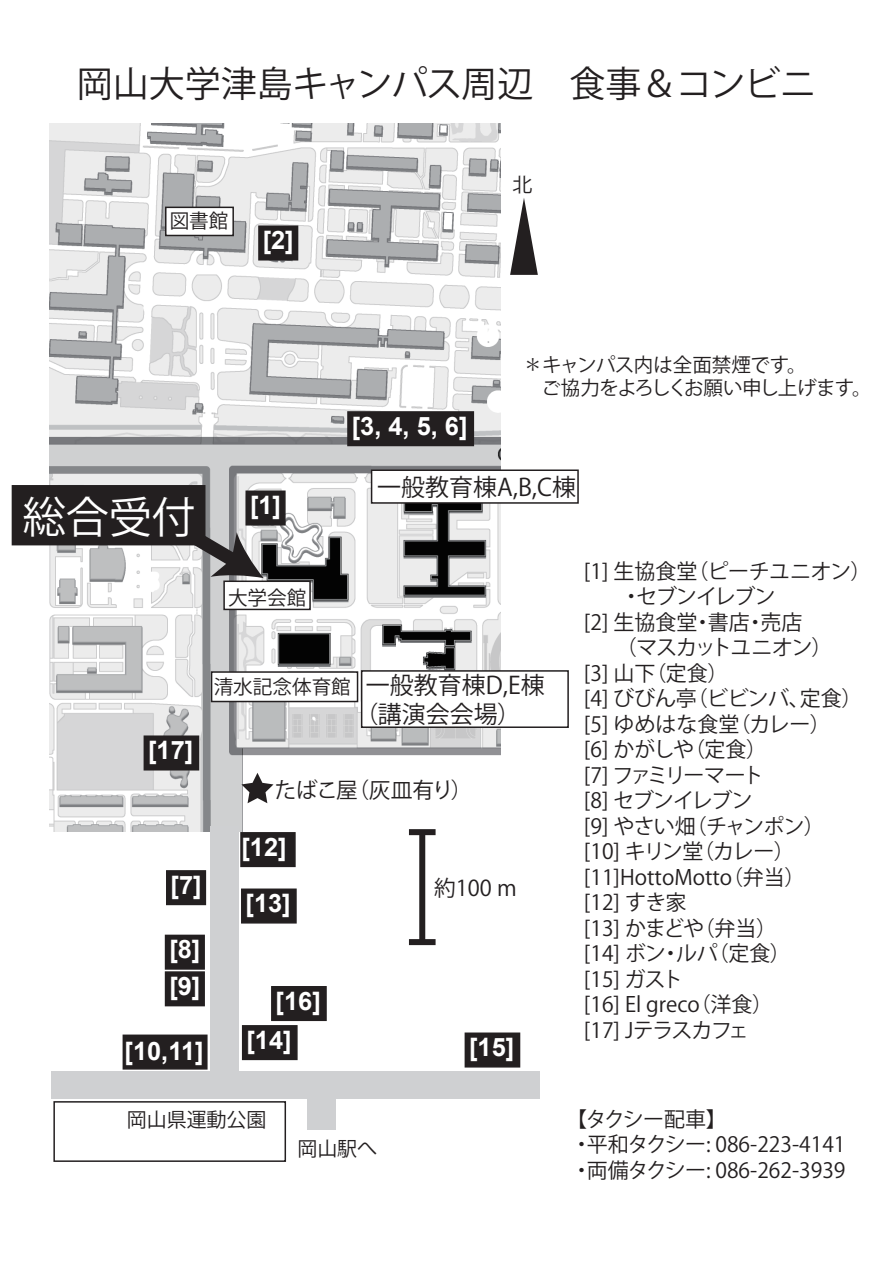
<style>
.page{position:relative;width:893px;height:1263px;background:#fff}
.page>*{position:absolute;margin:0;border:0;box-sizing:border-box;transform-origin:0 0}
.t1{font:43.05px "Koz Go Pro";color:#fff}
.t2{font:36px "Koz Go Pro";letter-spacing:-.01em;color:#231f20}
.t3{font:700 25.35px/36.6px "Arial";color:#fff}
.t4{font:24px/28.8px "Koz Go Pro";color:#231f20}
.t5{font:21.75px "Koz Go Pro";letter-spacing:-.035em;color:#231f20}
.t6{font:21.75px "Koz Go Pro";color:#231f20}
.t7{font:21px/25.5px "Koz Go Pro";letter-spacing:-.02em;color:#231f20}
.t8{font:21px/25.2px "Koz Go Pro";color:#231f20}
.t9{font:19.95px "Koz Go Pro";color:#231f20}
.t10{font:19.8px "Koz Go Pro";color:#231f20}
.t11{font:19.65px "Koz Go Pro";color:#231f20}
.t12{font:19.5px/23.4px "Koz Go Pro";letter-spacing:-.02em;color:#231f20}
.s1{font-size:19.65px}
</style>
<div class="page">
<img style="left:49px;top:124px;width:452px;height:707px">
<div style="left:211px;top:671px;width:147px;height:31px;background:#fff;border:2px solid #231f20"></div>
<div style="left:361px;top:670px;width:208px;height:58px;background:#fff;border:2px solid #231f20"></div>
<div style="left:371px;top:469px;width:208px;height:35px;background:#fff;border:2px solid #231f20"></div>
<div style="left:223px;top:580px;width:88px;height:30px;background:#fff;border:2px solid #231f20"></div>
<svg style="left:164px;top:512px;width:100px;height:68px;background:#a4a3a4"></svg>
<div style="left:12px;top:485px;width:193px;height:60px;background:#231f20"></div>
<div style="left:165px;top:207px;width:69px;height:29px;background:#fff;border:2px solid #231f20"></div>
<div style="left:245px;top:490px;width:41px;height:35px;background:#231f20;border:2px solid #231f20"></div>
<div style="left:258px;top:225px;width:40px;height:36px;background:#231f20;border:2px solid #231f20"></div>
<div style="left:347px;top:411px;width:127px;height:35px;background:#231f20;border:2px solid #231f20"></div>
<div style="left:211px;top:826px;width:28px;height:252px;background:#cfd0d2"></div>
<div style="left:51px;top:1071px;width:488px;height:27px;background:#cfd0d2"></div>
<div style="left:308px;top:1071px;width:28px;height:59px;background:#cfd0d2"></div>
<div style="left:241px;top:888px;width:56px;height:35px;background:#231f20;border:2px solid #231f20"></div>
<div style="left:166px;top:870px;width:40px;height:35px;background:#231f20"></div>
<div style="left:165px;top:935px;width:40px;height:35px;background:#231f20;border:2px solid #231f20"></div>
<div style="left:165px;top:971px;width:40px;height:35px;background:#231f20;border:2px solid #231f20"></div>
<div style="left:123px;top:1034px;width:85px;height:35px;background:#231f20;border:2px solid #231f20"></div>
<div style="left:240px;top:832px;width:56px;height:35px;background:#231f20;border:2px solid #231f20"></div>
<div style="left:242px;top:1025px;width:56px;height:35px;background:#231f20;border:2px solid #231f20"></div>
<div style="left:465px;top:1032px;width:55px;height:35px;background:#231f20;border:2px solid #231f20"></div>
<div style="left:53px;top:1101px;width:233px;height:61px;border:2px solid #231f20"></div>
<svg style="left:241px;top:773px;width:32px;height:30px"></svg>
<div style="left:419px;top:832px;width:6px;height:110px;background:#231f20"></div>
<div style="left:409px;top:829px;width:27px;height:6px;background:#231f20"></div>
<div style="left:409px;top:939px;width:27px;height:6px;background:#231f20"></div>
<svg style="left:510px;top:198px;width:28px;height:77px"></svg>
<div style="left:271px;top:986px;width:56px;height:35px;background:#231f20;border:2px solid #231f20"></div>
<div style="left:144px;top:735px;width:55px;height:35px;background:#231f20;border:2px solid #231f20"></div>
<h2 class="t2" style="left:77px;top:61px;width:741px">岡山大学津島キャンパス周辺　食事＆コンビニ</h2>
<p class="t11" style="left:170px;top:208px;width:60px">図書館</p>
<p class="t3" style="left:263px;top:223px;width:33px">[2]</p>
<h1 class="t1" style="left:23px;top:489px;width:174px">総合受付</h1>
<p class="t3" style="left:250px;top:488px;width:33px">[1]</p>
<p class="t10" style="left:513px;top:172px;width:21px">北</p>
<p class="t3" style="left:352px;top:408px;width:117px">[3, 4, 5, 6]</p>
<p class="t12" style="left:523px;top:354px;width:350px">＊キャンパス内は全面禁煙です。<br>　ご協力をよろしくお願い申し上げます。</p>
<p class="t4" style="left:377px;top:474px;width:200px">一般教育棟A,B,C棟</p>
<p class="t11" style="left:228px;top:585px;width:80px">大学会館</p>
<p class="t3" style="left:148px;top:733px;width:47px">[17]</p>
<p class="t4" style="left:354px;top:672px;width:192px;text-indent:-141px"><span class="s1">清水記念体育館</span> 一般教育棟D,E棟（講演会会場）</p>
<p class="t5" style="left:274px;top:776px;width:200px">たばこ屋（灰皿有り）</p>
<p class="t3" style="left:171px;top:867px;width:33px">[7]</p>
<p class="t3" style="left:169px;top:932px;width:33px">[8] [9]</p>
<p class="t3" style="left:125px;top:1033px;width:81px">[10,11]</p>
<p class="t3" style="left:241px;top:829px;width:47px">[12]</p>
<p class="t3" style="left:246px;top:886px;width:47px">[13]</p>
<p class="t3" style="left:276px;top:983px;width:47px">[16]</p>
<p class="t6" style="left:434px;top:874px;width:84px">約100 m</p>
<p class="t3" style="left:246px;top:1022px;width:47px">[14]</p>
<p class="t3" style="left:469px;top:1030px;width:47px">[15]</p>
<p class="t9" style="left:127px;top:1107px;width:141px">岡山県運動公園</p>
<p class="t9" style="left:297px;top:1136px;width:81px">岡山駅へ</p>
<p class="t7" style="left:584px;top:559px;width:289px">[1] 生協食堂（ピーチユニオン）　　・セブンイレブン<br>[2] 生協食堂・書店・売店<br>　　（マスカットユニオン）<br>[3] 山下（定食）<br>[4] びびん亭（ビビンバ、定食）[5] ゆめはな食堂（カレー）<br>[6] かがしや（定食）<br>[7] ファミリーマート<br>[8] セブンイレブン<br>[9] やさい畑（チャンポン）<br>[10] キリン堂（カレー）[11]HottoMotto（弁当）<br>[12] すき家<br>[13] かまどや（弁当）<br>[14] ボン・ルパ（定食）<br>[15] ガスト<br>[16] El greco（洋食）<br>[17] Jテラスカフェ</p>
<p class="t8" style="left:566px;top:1107px;width:281px">【タクシー配車】<br>・平和タクシー: 086-223-4141・両備タクシー: 086-262-3939</p>
</div>
